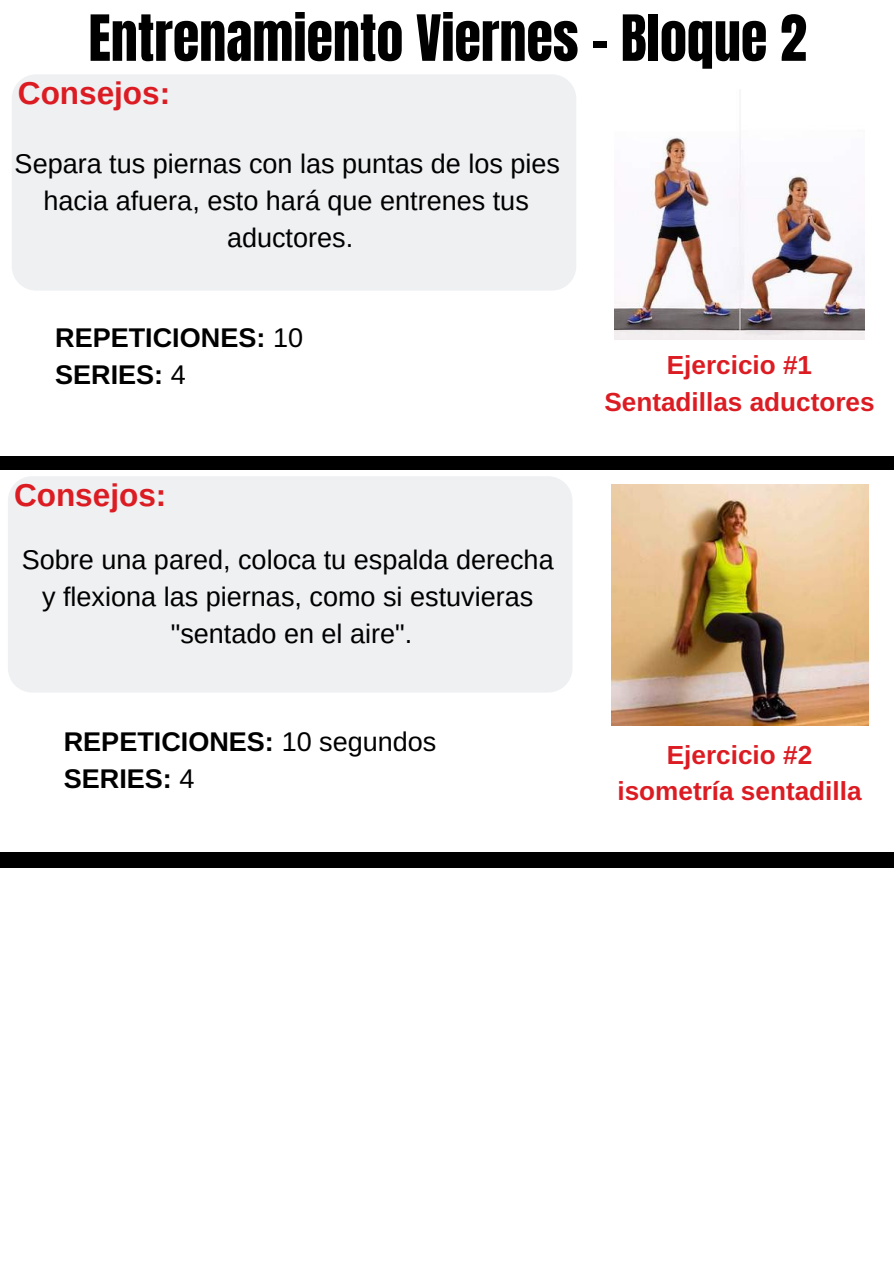
<style>
.page{position:relative;width:894px;height:1264px;background:#fff}
.page>*{position:absolute;margin:0;border:0;box-sizing:border-box;transform-origin:0 0}
.t1{font:54px "Anton";color:#000}
.t2{font:700 31.5px "Arimo";color:#dc1c23}
.t3{font:27px/37.2px "Arimo";color:#000;text-align:center}
.t4{font:700 27px/37.2px "Arimo";color:#000}
.t5{font:700 26.1px/36.2px "Arimo";color:#dc1c23;text-align:center}
.s1{font-weight:400}
</style>
<div class="page">
<div style="left:0;top:456px;width:893px;height:13px;background:#000"></div>
<div style="left:0;top:852px;width:893px;height:15px;background:#000"></div>
<div style="left:12px;top:74px;width:564px;height:216px;background:#eef0f2;border-radius:24px"></div>
<div style="left:8px;top:476px;width:564px;height:216px;background:#eef0f2;border-radius:24px"></div>
<img style="left:614px;top:137px;width:250px;height:202px">
<img style="left:611px;top:484px;width:257px;height:241px">
<h1 class="t1" style="left:88px;top:-1px;width:719px">Entrenamiento Viernes - Bloque 2</h1>
<p class="t2" style="left:18px;top:75px;width:154px">Consejos:</p>
<p class="t3" style="left:15px;top:145px;width:546px">Separa tus piernas con las puntas de los pies hacia afuera, esto hará que entrenes tus aductores.</p>
<p class="t4" style="left:55px;top:318px;width:249px">REPETICIONES: <span class="s1">10<br></span>SERIES: <span class="s1">4</span></p>
<p class="t2" style="left:14px;top:477px;width:154px">Consejos:</p>
<p class="t3" style="left:22px;top:540px;width:533px">Sobre una pared, coloca tu espalda derecha y flexiona las piernas, como si estuvieras "sentado en el aire".</p>
<p class="t4" style="left:64px;top:722px;width:374px">REPETICIONES: <span class="s1">10 segundos<br></span>SERIES: <span class="s1">4</span></p>
<p class="t5" style="left:604px;top:347px;width:272px">Ejercicio #1<br>Sentadillas aductores</p>
<p class="t5" style="left:617px;top:737px;width:245px">Ejercicio #2 isometría sentadilla</p>
</div>
